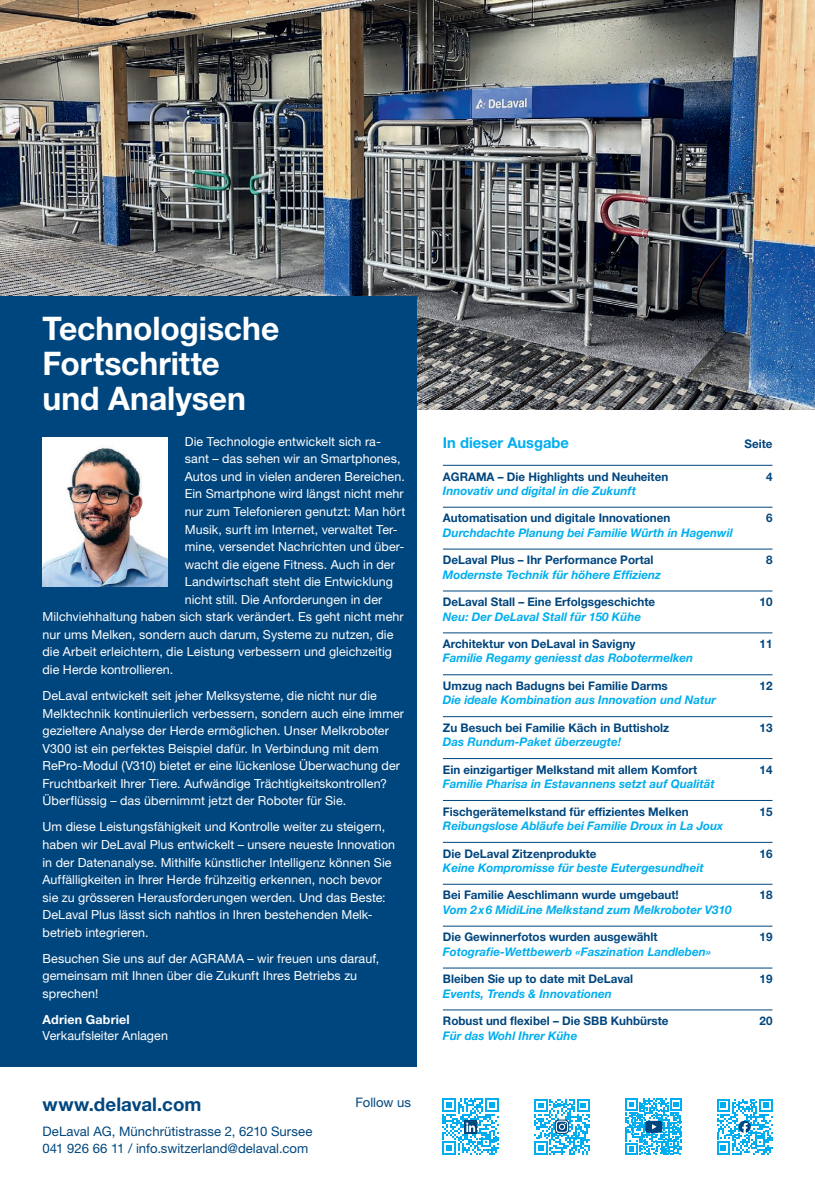
<style>
.page{position:relative;width:815px;height:1188px;background:#fff}
.page>*{position:absolute;margin:0;border:0;box-sizing:border-box;transform-origin:0 0}
.t1{font:700 32.5px/35px "Helvetica Neue LT Std";letter-spacing:-.005em;color:#fff}
.t2{font:700 18.75px "Helvetica Neue LT Std";letter-spacing:.005em;color:#00467e}
.t3{font:700 15px "Helvetica Neue LT Std";color:#00aeef}
.t4{font:13.12px/17.5px "Helvetica Neue LT Std";letter-spacing:.005em;color:#00467e}
.t5{font:12.5px/17.5px "Helvetica Neue LT Std";letter-spacing:.005em;color:#fff}
.t6{font:700 12.5px "Helvetica Neue LT Std";letter-spacing:.015em;color:#fff}
.t7{font:italic 700 11.88px "Helvetica Neue LT Std";color:#00aeef}
.t8{font:700 11.88px "Helvetica Neue LT Std";color:#00467e}
</style>
<div class="page">
<img style="left:0;top:0;width:815px;height:410px">
<div style="left:0;top:296px;width:416px;height:770px;background:#00467e"></div>
<hr style="left:443px;top:465px;width:329px;height:1px;background:#00467e">
<hr style="left:443px;top:506px;width:329px;height:1px;background:#00467e">
<hr style="left:443px;top:548px;width:329px;height:1px;background:#00467e">
<hr style="left:443px;top:590px;width:329px;height:1px;background:#00467e">
<hr style="left:443px;top:632px;width:329px;height:1px;background:#00467e">
<hr style="left:443px;top:674px;width:329px;height:1px;background:#00467e">
<hr style="left:443px;top:716px;width:329px;height:1px;background:#00467e">
<hr style="left:443px;top:758px;width:329px;height:1px;background:#00467e">
<hr style="left:443px;top:799px;width:329px;height:1px;background:#00467e">
<hr style="left:443px;top:841px;width:329px;height:1px;background:#00467e">
<hr style="left:443px;top:883px;width:329px;height:1px;background:#00467e">
<hr style="left:443px;top:925px;width:329px;height:1px;background:#00467e">
<hr style="left:443px;top:967px;width:329px;height:1px;background:#00467e">
<hr style="left:443px;top:1009px;width:329px;height:1px;background:#00467e">
<svg style="left:717px;top:1099px;width:56px;height:55px"></svg>
<svg style="left:626px;top:1098px;width:56px;height:56px"></svg>
<svg style="left:534px;top:1099px;width:56px;height:55px"></svg>
<svg style="left:442px;top:1098px;width:57px;height:56px"></svg>
<img style="left:43px;top:437px;width:124px;height:149px">
<h1 class="t1" style="left:43px;top:310px;width:238px">Technologische<br>Fortschritte und Analysen</h1>
<p class="t5" style="left:185px;top:432px;width:198px">Die Technologie entwickelt sich ra-</p>
<p class="t5" style="left:185px;top:450px;width:217px">sant – das sehen wir an Smartphones,</p>
<p class="t5" style="left:185px;top:467px;width:221px">Autos und in vielen anderen Bereichen.</p>
<p class="t5" style="left:185px;top:485px;width:220px">Ein Smartphone wird längst nicht mehr</p>
<p class="t5" style="left:185px;top:502px;width:222px">nur zum Telefonieren genutzt: Man hört</p>
<p class="t5" style="left:185px;top:520px;width:214px">Musik, surft im Internet, verwaltet Ter-</p>
<p class="t5" style="left:185px;top:537px;width:221px">mine, versendet Nachrichten und über-</p>
<p class="t5" style="left:185px;top:555px;width:212px">wacht die eigene Fitness. Auch in der</p>
<p class="t5" style="left:185px;top:572px;width:210px">Landwirtschaft steht die Entwicklung</p>
<p class="t5" style="left:185px;top:590px;width:199px">nicht still. Die Anforderungen in der</p>
<p class="t5" style="left:43px;top:607px;width:363px">Milchviehhaltung haben sich stark verändert. Es geht nicht mehr</p>
<p class="t5" style="left:43px;top:625px;width:352px">nur ums Melken, sondern auch darum, Systeme zu nutzen, die</p>
<p class="t5" style="left:43px;top:642px;width:351px">die Arbeit erleichtern, die Leistung verbessern und gleichzeitig</p>
<p class="t5" style="left:43px;top:660px;width:132px">die Herde kontrollieren.</p>
<p class="t5" style="left:43px;top:686px;width:363px">DeLaval entwickelt seit jeher Melksysteme, die nicht nur die Melktechnik kontinuierlich verbessern, sondern auch eine immer gezieltere Analyse der Herde ermöglichen. Unser Melkroboter V300 ist ein perfektes Beispiel dafür. In Verbindung mit dem RePro-Modul (V310) bietet er eine lückenlose Überwachung der Fruchtbarkeit Ihrer Tiere. Aufwändige Trächtigkeitskontrollen?<br>Überflüssig – das übernimmt jetzt der Roboter für Sie.</p>
<p class="t5" style="left:43px;top:817px;width:354px">Um diese Leistungsfähigkeit und Kontrolle weiter zu steigern, haben wir DeLaval Plus entwickelt – unsere neueste Innovation in der Datenanalyse. Mithilfe künstlicher Intelligenz können Sie Auffälligkeiten in Ihrer Herde frühzeitig erkennen, noch bevor sie zu grösseren Herausforderungen werden. Und das Beste:<br>DeLaval Plus lässt sich nahtlos in Ihren bestehenden Melk&shy;betrieb integrieren.</p>
<p class="t5" style="left:43px;top:949px;width:338px">Besuchen Sie uns auf der AGRAMA – wir freuen uns darauf, gemeinsam mit Ihnen über die Zukunft Ihres Betriebs zu sprechen!</p>
<p class="t6" style="left:43px;top:1011px;width:89px">Adrien Gabriel</p>
<p class="t5" style="left:43px;top:1026px;width:127px">Verkaufsleiter Anlagen</p>
<h2 class="t2" style="left:43px;top:1092px;width:160px">www.delaval.com</h2>
<p class="t4" style="left:43px;top:1121px;width:271px">DeLaval AG, Münchrütistrasse 2, 6210 Sursee<br>041 926 66 11 / info.switzerland@delaval.com</p>
<p class="t4" style="left:355px;top:1093px;width:57px">Follow us</p>
<p class="t3" style="left:443px;top:433px;width:128px">In dieser Ausgabe</p>
<p class="t8" style="left:744px;top:436px;width:30px">Seite</p>
<p class="t8" style="left:443px;top:469px;width:227px">AGRAMA – Die Highlights und Neuheiten</p>
<p class="t8" style="left:766px;top:469px;width:8px">4</p>
<p class="t7" style="left:443px;top:483px;width:195px">Innovativ und digital in die Zukunft</p>
<p class="t8" style="left:443px;top:510px;width:229px">Automatisation und digitale Innovationen</p>
<p class="t8" style="left:766px;top:510px;width:8px">6</p>
<p class="t7" style="left:443px;top:525px;width:291px">Durchdachte Planung bei Familie Würth in Hagenwil</p>
<p class="t8" style="left:443px;top:552px;width:212px">DeLaval Plus – Ihr Performance Portal</p>
<p class="t8" style="left:766px;top:552px;width:8px">8</p>
<p class="t7" style="left:443px;top:567px;width:220px">Modernste Technik für höhere Effizienz</p>
<p class="t8" style="left:443px;top:594px;width:214px">DeLaval Stall – Eine Erfolgsgeschichte</p>
<p class="t8" style="left:759px;top:594px;width:14px">10</p>
<p class="t7" style="left:443px;top:608px;width:200px">Neu: Der DeLaval Stall für 150 Kühe</p>
<p class="t8" style="left:443px;top:636px;width:194px">Architektur von DeLaval in Savigny</p>
<p class="t8" style="left:759px;top:636px;width:14px">11</p>
<p class="t7" style="left:443px;top:650px;width:252px">Familie Regamy geniesst das Robotermelken</p>
<p class="t8" style="left:443px;top:678px;width:226px">Umzug nach Badugns bei Familie Darms</p>
<p class="t8" style="left:759px;top:678px;width:14px">12</p>
<p class="t7" style="left:443px;top:692px;width:275px">Die ideale Kombination aus Innovation und Natur</p>
<p class="t8" style="left:443px;top:720px;width:228px">Zu Besuch bei Familie Käch in Buttisholz</p>
<p class="t8" style="left:759px;top:720px;width:14px">13</p>
<p class="t7" style="left:443px;top:734px;width:180px">Das Rundum-Paket überzeugte!</p>
<p class="t8" style="left:443px;top:762px;width:256px">Ein einzigartiger Melkstand mit allem Komfort</p>
<p class="t8" style="left:759px;top:762px;width:14px">14</p>
<p class="t7" style="left:443px;top:776px;width:273px">Familie Pharisa in Estavannens setzt auf Qualität</p>
<p class="t8" style="left:443px;top:803px;width:247px">Fischgerätemelkstand für effizientes Melken</p>
<p class="t8" style="left:759px;top:803px;width:14px">15</p>
<p class="t7" style="left:443px;top:818px;width:282px">Reibungslose Abläufe bei Familie Droux in La Joux</p>
<p class="t8" style="left:443px;top:845px;width:155px">Die DeLaval Zitzenprodukte</p>
<p class="t8" style="left:759px;top:845px;width:14px">16</p>
<p class="t7" style="left:443px;top:860px;width:262px">Keine Kompromisse für beste Eutergesundheit</p>
<p class="t8" style="left:443px;top:887px;width:237px">Bei Familie Aeschlimann wurde umgebaut!</p>
<p class="t8" style="left:759px;top:887px;width:14px">18</p>
<p class="t7" style="left:443px;top:902px;width:290px">Vom 2x6 MidiLine Melkstand zum Melkroboter V310</p>
<p class="t8" style="left:443px;top:929px;width:216px">Die Gewinnerfotos wurden ausgewählt</p>
<p class="t8" style="left:759px;top:929px;width:14px">19</p>
<p class="t7" style="left:443px;top:943px;width:270px">Fotografie-Wettbewerb «Faszination Landleben»</p>
<p class="t8" style="left:443px;top:971px;width:192px">Bleiben Sie up to date mit DeLaval</p>
<p class="t8" style="left:759px;top:971px;width:14px">19</p>
<p class="t7" style="left:443px;top:985px;width:170px">Events, Trends &amp; Innovationen</p>
<p class="t8" style="left:443px;top:1013px;width:227px">Robust und flexibel – Die SBB Kuhbürste</p>
<p class="t8" style="left:759px;top:1013px;width:14px">20</p>
<p class="t7" style="left:443px;top:1027px;width:136px">Für das Wohl Ihrer Kühe</p>
</div>
